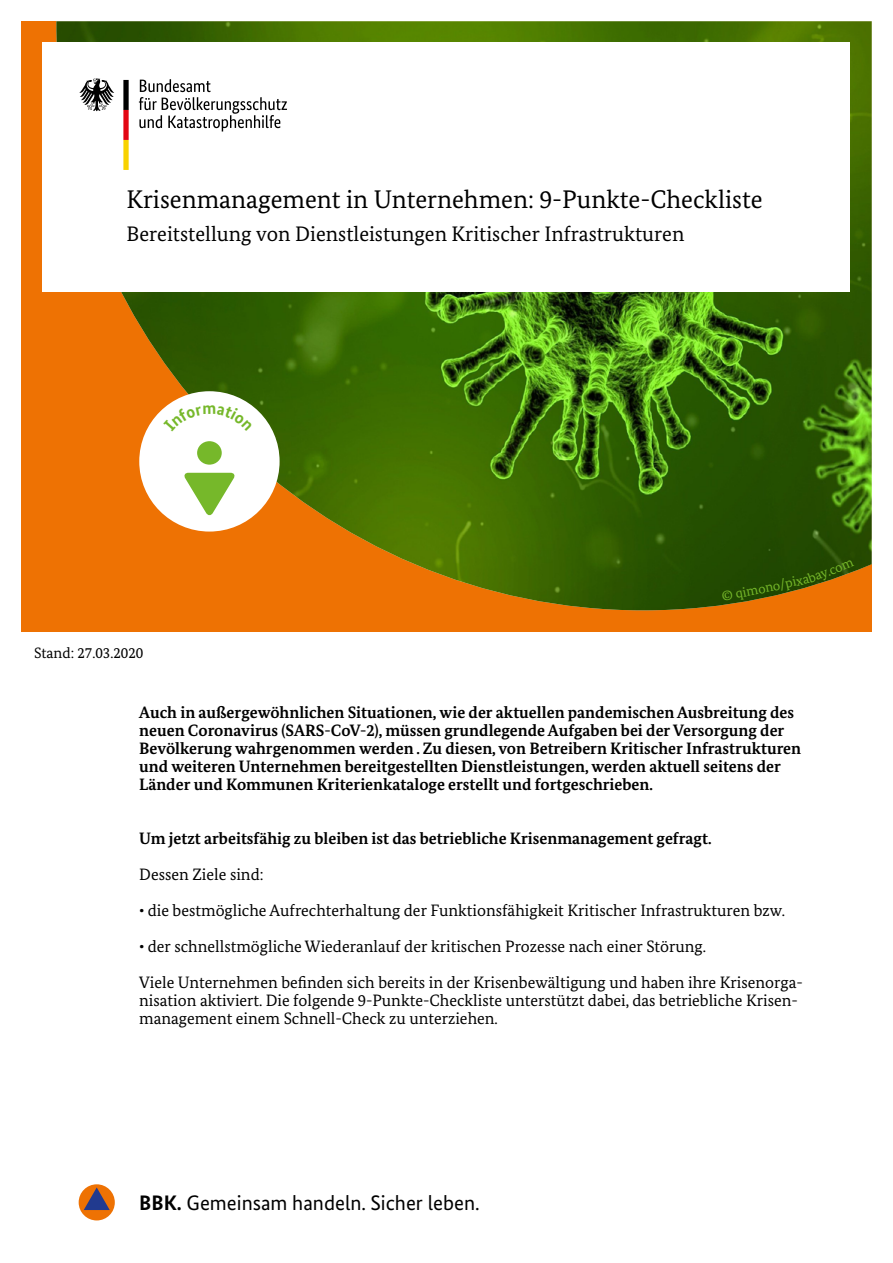
<style>
.page{position:relative;width:893px;height:1263px;background:#fff}
.page>*{position:absolute;margin:0;border:0;box-sizing:border-box;transform-origin:0 0}
.t1{font:25.5px "Bundes Serif";color:#000}
.t2{font:21px "Bundes Serif";color:#000}
.t3{font:21px "Bundes Sans";color:#000}
.t4{font:700 16.5px/18px "Bundes Serif";color:#000}
.t5{font:16.5px/36px "Bundes Serif";color:#000}
.t6{font:15px "Bundes Serif";color:#000}
.t7{font:13.5px "Bundes Serif";color:#76b82a}
.s1{font-weight:700}
</style>
<div class="page">
<div style="left:21px;top:21px;width:851px;height:610px;background:#ee7203"></div>
<img style="left:56px;top:21px;width:816px;height:589px">
<div style="left:43px;top:43px;width:807px;height:249px;background:#fff"></div>
<svg style="left:139px;top:79px;width:148px;height:52px"></svg>
<svg style="left:79px;top:78px;width:35px;height:33px"></svg>
<svg style="left:123px;top:80px;width:6px;height:90px"></svg>
<div style="left:79px;top:1184px;width:36px;height:36px;background:#ee7203;border-radius:50%"></div>
<svg style="left:84px;top:1187px;width:26px;height:23px"></svg>
<div style="left:139px;top:391px;width:141px;height:140px;background:#fff;border-radius:50%"></div>
<div style="left:197px;top:441px;width:25px;height:24px;background:#76b82a;border-radius:50%"></div>
<svg style="left:184px;top:473px;width:51px;height:43px"></svg>
<svg style="left:163px;top:402px;width:96px;height:10px"></svg>
<svg style="left:835px;top:559px;width:19px;height:14px"></svg>
<h1 class="t1" style="left:126px;top:184px;width:638px">Krisenmanagement in Unternehmen: 9-Punkte-Checkliste</h1>
<p class="t2" style="left:126px;top:221px;width:559px">Bereitstellung von Dienstleistungen Kritischer Infrastrukturen</p>
<p class="t6" style="left:34px;top:644px;width:111px">Stand: 27.03.2020</p>
<p class="t7" style="left:806px;top:570px;width:30px;rotate:-20deg">bay.c</p>
<p class="t7" style="left:771px;top:578px;width:39px;rotate:-13deg">o/pixa</p>
<p class="t7" style="left:720px;top:588px;width:54px;rotate:-11deg">© qimon</p>
<p class="t4" style="left:139px;top:703px;width:663px">Auch in außergewöhnlichen Situationen, wie der aktuellen pandemischen Ausbreitung des neuen Coronavirus (SARS-CoV-2), müssen grundlegende Aufgaben bei der Versorgung der Bevölkerung wahrgenommen werden . Zu diesen, von Betreibern Kritischer Infrastrukturen und weiteren Unternehmen bereitgestellten Dienstleistungen, werden aktuell seitens der Länder und Kommunen Kriterienkataloge erstellt und fortgeschrieben.</p>
<p class="t4" style="left:139px;top:829px;width:574px">Um jetzt arbeitsfähig zu bleiben ist das betriebliche Krisenmanagement gefragt.</p>
<p class="t5" style="left:139px;top:856px;width:126px">Dessen Ziele sind:</p>
<p class="t5" style="left:139px;top:892px;width:647px">• die bestmögliche Aufrechterhaltung der Funktionsfähigkeit Kritischer Infrastrukturen bzw.</p>
<p class="t5" style="left:139px;top:928px;width:665px">• der schnellstmögliche Wiederanlauf der kritischen Prozesse nach einer Störung.<br>Viele Unternehmen befinden sich bereits in der Krisenbewältigung und haben ihre Krisenorga-</p>
<p class="t5" style="left:139px;top:991px;width:660px;line-height:18px">nisation aktiviert. Die folgende 9-Punkte-Checkliste unterstützt dabei, das betriebliche Krisen&shy;management einem Schnell-Check zu unterziehen.</p>
<p class="t3" style="left:139px;top:1190px;width:342px"><span class="s1">BBK.</span> Gemeinsam handeln. Sicher leben.</p>
</div>
